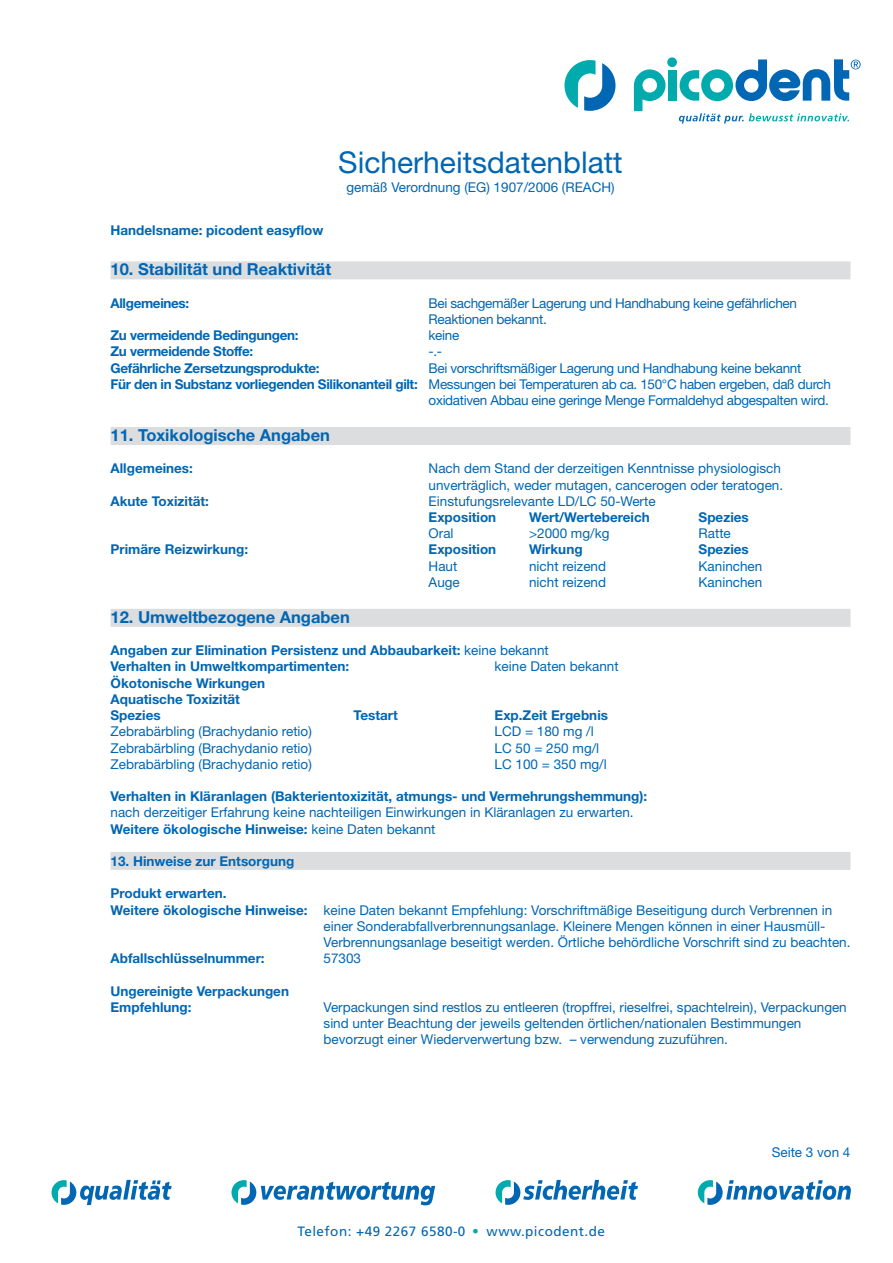
<style>
.page{position:relative;width:893px;height:1263px;background:#fff}
.page>*{position:absolute;margin:0;border:0;box-sizing:border-box;transform-origin:0 0}
.t1{font:39px "Frutiger LT Std";color:#00aaad}
.t2{font:30px "Helvetica Neue";color:#0166b3}
.t3{font:700 16.5px "Helvetica Neue LT Std";color:#0166b3}
.t4{font:13.5px/16.2px "Helvetica Neue LT Std";color:#0166b3}
.t5{font:700 13.5px/16.2px "Helvetica Neue LT Std";color:#0166b3}
.t6{font:13.5px/16.2px "Helvetica Neue LT Std";letter-spacing:-.025em;color:#0166b3}
.t7{font:700 13.5px "Helvetica Neue LT Std";letter-spacing:-.025em;color:#0166b3}
.t8{font:13.5px "Frutiger LT Std";letter-spacing:.035em;color:#0166b3}
.s1{font-weight:700}
.s2{font-weight:400}
</style>
<div class="page">
<svg style="left:52px;top:1180px;width:120px;height:25px"></svg>
<svg style="left:496px;top:1180px;width:142px;height:25px"></svg>
<svg style="left:698px;top:1180px;width:153px;height:25px"></svg>
<svg style="left:231px;top:1180px;width:204px;height:25px"></svg>
<svg style="left:634px;top:69px;width:32px;height:42px"></svg>
<div style="left:668px;top:70px;width:9px;height:31px;background:#00aaad"></div>
<div style="left:667px;top:57px;width:10px;height:10px;background:#00aaad;border-radius:50%"></div>
<svg style="left:564px;top:60px;width:51px;height:51px"></svg>
<svg style="left:679px;top:113px;width:170px;height:11px"></svg>
<svg style="left:680px;top:59px;width:181px;height:42px"></svg>
<div style="left:111px;top:261px;width:739px;height:18px;background:#dcdddf"></div>
<div style="left:111px;top:427px;width:739px;height:18px;background:#dcdddf"></div>
<div style="left:111px;top:609px;width:739px;height:18px;background:#dcdddf"></div>
<div style="left:111px;top:852px;width:739px;height:18px;background:#dcdddf"></div>
<p class="t5" style="left:111px;top:222px;width:214px">Handelsname: picodent easyflow</p>
<h2 class="t2" style="left:338px;top:144px;width:286px">Sicherheitsdatenblatt</h2>
<p class="t4" style="left:346px;top:179px;width:270px">gemäß Verordnung (EG) 1907/2006 (REACH)</p>
<p class="t3" style="left:111px;top:259px;width:222px">10. Stabilität und Reaktivität</p>
<p class="t7" style="left:111px;top:295px;width:80px">Allgemeines:</p>
<p class="t6" style="left:429px;top:295px;width:370px">Bei sachgemäßer Lagerung und Handhabung keine gefährlichen<br>Reaktionen bekannt.</p>
<p class="t7" style="left:111px;top:327px;width:189px">Zu vermeidende Bedingungen:</p>
<p class="t4" style="left:429px;top:327px;width:32px">keine</p>
<p class="t7" style="left:111px;top:343px;width:144px">Zu vermeidende Stoffe:</p>
<p class="t4" style="left:429px;top:343px;width:15px">-.-</p>
<p class="t7" style="left:111px;top:359px;width:211px">Gefährliche Zersetzungsprodukte:</p>
<p class="t6" style="left:429px;top:360px;width:374px">Bei vorschriftsmäßiger Lagerung und Handhabung keine bekannt</p>
<p class="t6" style="left:111px;top:376px;width:722px"><span class="s1">Für den in Substanz vorliegenden Silikonanteil gilt:</span> Messungen bei Temperaturen ab ca. 150°C haben ergeben, daß durch</p>
<p class="t6" style="left:429px;top:392px;width:402px">oxidativen Abbau eine geringe Menge Formaldehyd abgespalten wird.</p>
<p class="t3" style="left:111px;top:425px;width:221px">11. Toxikologische Angaben</p>
<p class="t5" style="left:111px;top:460px;width:84px">Allgemeines:</p>
<p class="t4" style="left:429px;top:460px;width:356px">Nach dem Stand der derzeitigen Kenntnisse physiologisch unverträglich, weder mutagen, cancerogen oder teratogen.</p>
<p class="t5" style="left:111px;top:493px;width:100px">Akute Toxizität:</p>
<p class="t4" style="left:429px;top:493px;width:229px">Einstufungsrelevante LD/LC 50-Werte</p>
<p class="t5" style="left:429px;top:509px;width:69px">Exposition</p>
<p class="t5" style="left:529px;top:509px;width:122px">Wert/Wertebereich</p>
<p class="t5" style="left:699px;top:509px;width:52px">Spezies</p>
<p class="t4" style="left:429px;top:525px;width:27px">Oral</p>
<p class="t4" style="left:529px;top:525px;width:82px">&gt;2000 mg/kg</p>
<p class="t4" style="left:699px;top:525px;width:34px">Ratte</p>
<p class="t5" style="left:111px;top:541px;width:139px">Primäre Reizwirkung:</p>
<p class="t5" style="left:429px;top:541px;width:69px">Exposition</p>
<p class="t5" style="left:529px;top:541px;width:55px">Wirkung</p>
<p class="t5" style="left:699px;top:541px;width:52px">Spezies</p>
<p class="t4" style="left:429px;top:558px;width:30px">Haut</p>
<p class="t4" style="left:529px;top:558px;width:79px">nicht reizend</p>
<p class="t4" style="left:699px;top:558px;width:65px">Kaninchen</p>
<p class="t4" style="left:429px;top:574px;width:33px">Auge</p>
<p class="t4" style="left:529px;top:574px;width:79px">nicht reizend</p>
<p class="t4" style="left:699px;top:574px;width:65px">Kaninchen</p>
<p class="t3" style="left:111px;top:607px;width:241px">12. Umweltbezogene Angaben</p>
<p class="t5" style="left:111px;top:642px;width:440px">Angaben zur Elimination Persistenz und Abbaubarkeit: <span class="s2">keine bekannt<br></span>Verhalten in Umweltkompartimenten:</p>
<p class="t4" style="left:495px;top:658px;width:126px">keine Daten bekannt</p>
<p class="t5" style="left:111px;top:674px;width:156px">Ökotonische Wirkungen<br>Aquatische Toxizität<br>Spezies</p>
<p class="t5" style="left:354px;top:707px;width:46px">Testart</p>
<p class="t5" style="left:495px;top:707px;width:115px">Exp.Zeit Ergebnis</p>
<p class="t4" style="left:111px;top:723px;width:203px">Zebrabärbling (Brachydanio retio)</p>
<p class="t4" style="left:495px;top:723px;width:101px">LCD = 180 mg /l</p>
<p class="t4" style="left:111px;top:739px;width:203px">Zebrabärbling (Brachydanio retio)</p>
<p class="t4" style="left:495px;top:739px;width:106px">LC 50 = 250 mg/l</p>
<p class="t4" style="left:111px;top:756px;width:203px">Zebrabärbling (Brachydanio retio)</p>
<p class="t4" style="left:495px;top:756px;width:114px">LC 100 = 350 mg/l</p>
<p class="t5" style="left:111px;top:788px;width:538px">Verhalten in Kläranlagen (Bakterientoxizität, atmungs- und Vermehrungshemmung):</p>
<p class="t4" style="left:111px;top:804px;width:524px">nach derzeitiger Erfahrung keine nachteiligen Einwirkungen in Kläranlagen zu erwarten.<br><span class="s1">Weitere ökologische Hinweise:</span> keine Daten bekannt</p>
<p class="t5" style="left:111px;top:853px;width:185px">13. Hinweise zur Entsorgung</p>
<p class="t5" style="left:111px;top:885px;width:118px">Produkt erwarten.</p>
<p class="t4" style="left:111px;top:901px;width:723px"><span class="s1">Weitere ökologische Hinweise:</span> keine Daten bekannt Empfehlung: Vorschriftmäßige Beseitigung durch Verbrennen in</p>
<p class="t4" style="left:324px;top:918px;width:503px">einer Sonderabfallverbrennungsanlage. Kleinere Mengen können in einer Hausmüll-</p>
<p class="t4" style="left:324px;top:934px;width:528px">Verbrennungsanlage beseitigt werden. Örtliche behördliche Vorschrift sind zu beachten.</p>
<p class="t5" style="left:111px;top:950px;width:156px">Abfallschlüsselnummer:</p>
<p class="t4" style="left:324px;top:950px;width:39px">57303</p>
<p class="t5" style="left:111px;top:982px;width:180px">Ungereinigte Verpackungen<br>Empfehlung:</p>
<p class="t4" style="left:324px;top:999px;width:525px">Verpackungen sind restlos zu entleeren (tropffrei, rieselfrei, spachtelrein), Verpackungen sind unter Beachtung der jeweils geltenden örtlichen/nationalen Bestimmungen bevorzugt einer Wiederverwertung bzw. – verwendung zuzuführen.</p>
<p class="t8" style="left:297px;top:1223px;width:170px">Telefon: +49 2267 6580-0</p>
<h1 class="t1" style="left:470px;top:1206px;width:12px">·</h1>
<p class="t8" style="left:487px;top:1223px;width:120px">www.picodent.de</p>
<p class="t4" style="left:772px;top:1144px;width:80px">Seite 3 von 4</p>
</div>
